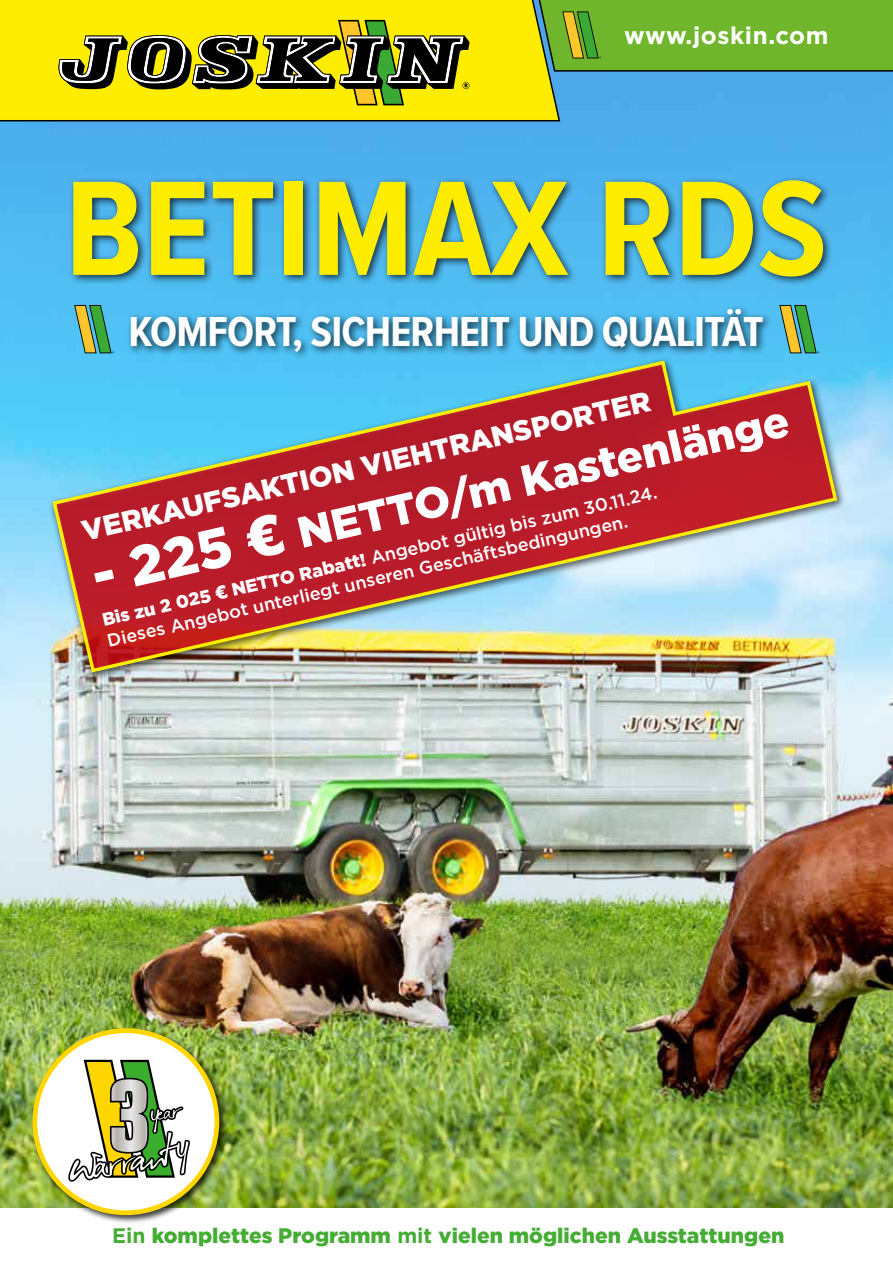
<style>
.page{position:relative;width:893px;height:1263px;background:#fff}
.page>*{position:absolute;margin:0;border:0;box-sizing:border-box;transform-origin:0 0}
.t1{font:700 139.5px "Proxima Nova Cond";color:#ffed00}
.t2{font:700 43.5px "Proxima Nova Cond";letter-spacing:-.02em;color:#fff}
.t3{font:900 43.5px "Gotham";color:#fff}
.t4{font:900 28.5px "Gotham";color:#fff}
.t5{font:700 24px "Gotham";letter-spacing:.025em;color:#fff}
.t6{font:900 21px "Gotham";color:#45ac34}
.t7{font:500 18px/21.6px "Gotham";color:#fff}
.s1{font-size:55.5px}
.s2{font-family:"Arial";font-size:55.5px}
.s3{font-weight:900}
.s4{font-family:"Arial";font-weight:900}
.s5{font-weight:700}
</style>
<div class="page">
<img style="left:0;top:72px;width:893px;height:1136px">
<div style="left:0;top:0;width:561px;height:122px;background:#ffed00"></div>
<svg style="left:59px;top:20px;width:411px;height:85px;background:#97901d"></svg>
<svg style="left:532px;top:0;width:361px;height:72px;background:#6fb02d"></svg>
<div style="left:68px;top:175px;width:765px;height:187px;background:#000;opacity:.75"></div>
<svg style="left:74px;top:305px;width:40px;height:48px;background:#6ba77c"></svg>
<svg style="left:779px;top:305px;width:40px;height:48px;background:#6ba67b"></svg>
<div style="left:30px;top:1026px;width:199px;height:198px;background:#000;opacity:.75"></div>
<div style="left:35px;top:1031px;width:182px;height:182px;background:#fff;border-radius:50%"></div>
<svg style="left:68px;top:1060px;width:122px;height:122px"></svg>
<div style="left:32px;top:1028px;width:187px;height:187px;border:5px solid #ffd600;border-radius:50%"></div>
<div style="left:48px;top:357px;width:798px;height:325px;background:#000;opacity:.75"></div>
<img style="left:50px;top:358px;width:789px;height:316px">
<h3 class="t5" style="left:624px;top:21px;width:206px">www.joskin.com</h3>
<h1 class="t1" style="left:65px;top:126px;width:763px">BETIMAX RDS</h1>
<h2 class="t2" style="left:128px;top:300px;width:637px">KOMFORT, SICHERHEIT UND QUALITÄT</h2>
<h3 class="t4" style="left:79px;top:515px;width:584px;rotate:-13deg">VERKAUFSAKTION VIEHTRANSPORTER</h3>
<h2 class="t3" style="left:88px;top:556px;width:714px;rotate:-13deg"><span class="s1">- 225</span> <span class="s2">€</span> NETTO/m Kastenlänge</h2>
<p class="t7" style="left:100px;top:609px;width:570px;rotate:-13deg"><span class="s3">Bis zu 2 025</span> <span class="s4">€</span> <span class="s3">NETTO Rabatt!</span> Angebot gültig bis zum 30.11.24.<br>Dieses Angebot unterliegt unseren Geschäftsbedingungen.</p>
<p class="t6" style="left:112px;top:1223px;width:674px"><span class="s5">Ein</span> komplettes Programm <span class="s5">mit</span> vielen möglichen Ausstattungen</p>
</div>
